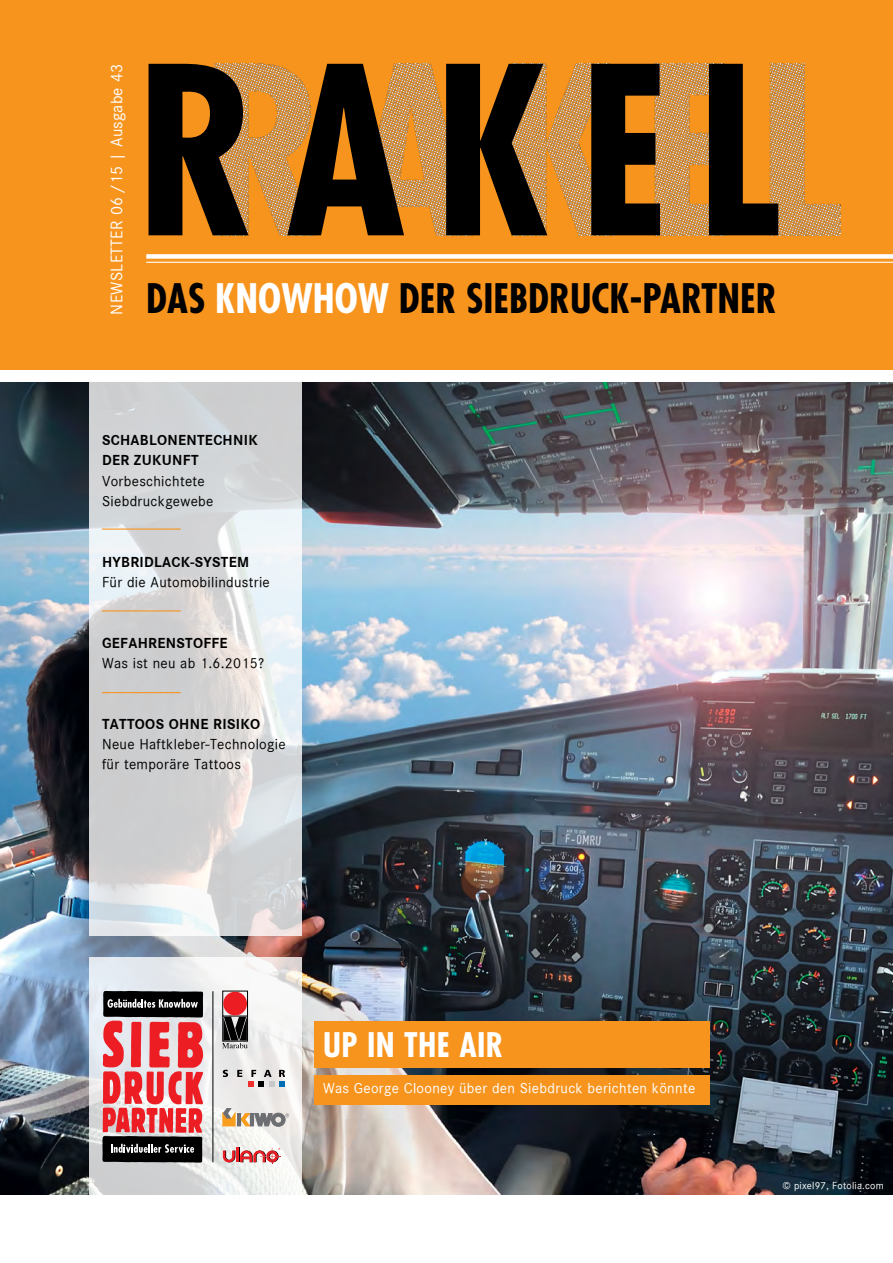
<style>
.page{position:relative;width:893px;height:1263px;background:#fff}
.page>*{position:absolute;margin:0;border:0;box-sizing:border-box;transform-origin:0 0}
.t1{font:700 condensed 227.55px "Futura";letter-spacing:.125em;color:#000}
.t2{font:700 condensed 39.6px "Futura";color:#000}
.t3{font:700 condensed 33px "Futura";letter-spacing:.01em;color:#fff}
.t4{font:16.95px "Corporate S";letter-spacing:.015em;color:#fff}
.t5{font:15px/20.2px "Corporate S";letter-spacing:.02em;color:#000}
.t6{font:15px/20.2px "Corporate S Bold";letter-spacing:.02em;color:#000}
.t7{font:15px "Corporate S";letter-spacing:.02em;color:#fff}
.t8{font:10.5px "Corporate S";letter-spacing:.02em;color:#fff}
.s1{color:#fff}
</style>
<div class="page">
<img style="left:0;top:383px;width:893px;height:812px">
<div style="left:315px;top:1021px;width:395px;height:47px;background:#f7941e"></div>
<div style="left:315px;top:1075px;width:395px;height:30px;background:#f7941e"></div>
<svg style="left:89px;top:382px;width:213px;height:553px;background:#d8d9db"></svg>
<hr style="left:102px;top:528px;width:79px;height:2px;background:#f7941e">
<hr style="left:102px;top:610px;width:79px;height:1px;background:#f7941e">
<hr style="left:102px;top:692px;width:79px;height:1px;background:#f7941e">
<div style="left:0;top:0;width:893px;height:370px;background:#f7941e"></div>
<div style="left:146px;top:254px;width:747px;height:5px;background:#fff"></div>
<hr style="left:146px;top:262px;width:747px;height:1px;background:#fff">
<img style="left:214px;top:64px;width:627px;height:171px">
<div style="left:348px;top:206px;width:48px;height:35px;background:#f7941e"></div>
<svg style="left:89px;top:957px;width:213px;height:238px"></svg>
<hr style="left:212px;top:991px;width:1px;height:171px;background:#000">
<svg style="left:222px;top:991px;width:26px;height:57px"></svg>
<div style="left:237px;top:1113px;width:4px;height:13px;border:1px solid #6d6e71"></div>
<svg style="left:241px;top:1113px;width:48px;height:13px"></svg>
<svg style="left:223px;top:1108px;width:12px;height:18px"></svg>
<div style="left:250px;top:1113px;width:4px;height:13px;border:1px solid #6d6e71"></div>
<svg style="left:223px;top:1148px;width:58px;height:16px"></svg>
<svg style="left:102px;top:991px;width:101px;height:171px;background:#ae5d61"></svg>
<svg style="left:223px;top:1070px;width:5px;height:7px"></svg>
<svg style="left:237px;top:1070px;width:5px;height:7px"></svg>
<svg style="left:248px;top:1070px;width:37px;height:16px"></svg>
<p class="t4" style="left:107px;top:314px;width:252px;rotate:-90deg">NEWSLETTER 06 /15 | Ausgabe 43</p>
<h1 class="t1" style="left:136px;top:10px;width:647px">RAKEL</h1>
<h2 class="t2" style="left:146px;top:274px;width:632px">DAS <span class="s1">KNOWHOW</span> DER SIEBDRUCK-PARTNER</h2>
<p class="t6" style="left:102px;top:430px;width:157px">SCHABLONENTECHNIK<br>DER ZUKUNFT</p>
<p class="t5" style="left:102px;top:471px;width:113px">Vorbeschichtete<br>Siebdruckgewebe</p>
<p class="t6" style="left:102px;top:552px;width:149px">HYBRIDLACK-SYSTEM</p>
<p class="t5" style="left:102px;top:572px;width:169px">Für die Automobilindustrie</p>
<p class="t6" style="left:102px;top:633px;width:127px">GEFAHRENSTOFFE</p>
<p class="t5" style="left:102px;top:653px;width:164px">Was ist neu ab 1.6.2015?</p>
<p class="t6" style="left:102px;top:714px;width:160px">TATTOOS OHNE RISIKO</p>
<p class="t5" style="left:102px;top:734px;width:185px">Neue Haftkleber-Technologie für temporäre Tattoos</p>
<h3 class="t3" style="left:323px;top:1025px;width:182px">UP IN THE AIR</h3>
<p class="t7" style="left:323px;top:1080px;width:374px">Was George Clooney über den Siebdruck berichten könnte</p>
<p class="t8" style="left:782px;top:1180px;width:103px">© pixel97, Fotolia.com</p>
</div>
